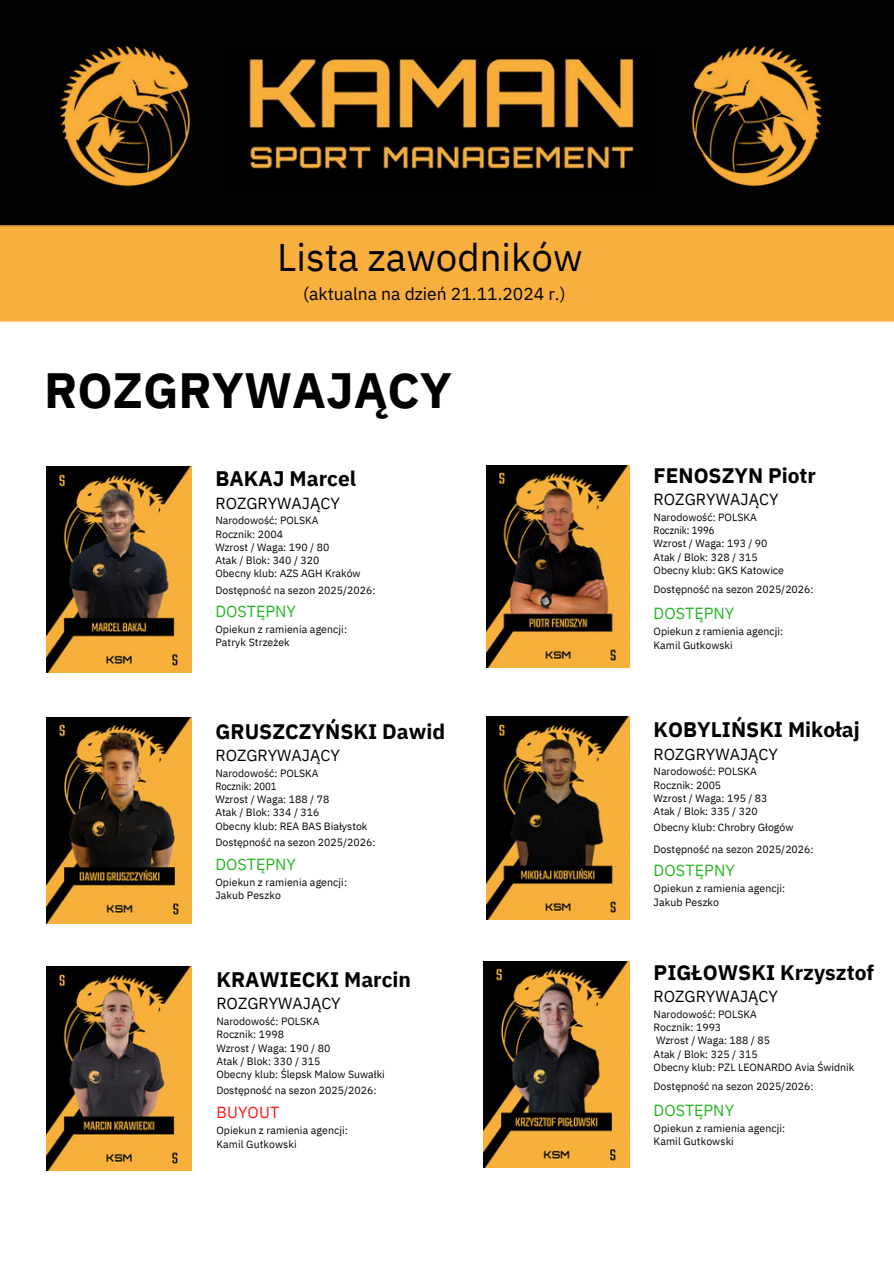
<style>
.page{position:relative;width:894px;height:1264px;background:#fff}
.page>*{position:absolute;margin:0;border:0;box-sizing:border-box;transform-origin:0 0}
.t1{font:700 49.5px "IBM Plex Sans";color:#000}
.t2{font:38.55px "IBM Plex Sans";color:#020203}
.t3{font:700 21px "IBM Plex Sans";color:#020203}
.t4{font:700 20.85px "IBM Plex Sans";color:#020203}
.t5{font:17.55px "IBM Plex Sans";color:#020203}
.t6{font:16.05px "IBM Plex Sans";color:#020203}
.t7{font:16.05px "IBM Plex Sans";color:#26b623}
.t8{font:16.05px "IBM Plex Sans";letter-spacing:.01em;color:#ff1616}
.t9{font:10.5px/13px "IBM Plex Sans";color:#020203}
.t10{font:10.5px "IBM Plex Sans Cond";color:#020203}
.s1{color:#000}
</style>
<div class="page">
<div style="left:0;top:0;width:893px;height:225px;background:#020203"></div>
<div style="left:0;top:225px;width:893px;height:97px;background:#f9af3d"></div>
<img style="left:486px;top:465px;width:143px;height:202px">
<img style="left:484px;top:961px;width:145px;height:206px">
<img style="left:47px;top:717px;width:144px;height:206px">
<img style="left:228px;top:49px;width:425px;height:143px">
<img style="left:50px;top:40px;width:145px;height:152px">
<img style="left:686px;top:40px;width:145px;height:152px">
<img style="left:47px;top:966px;width:144px;height:204px">
<img style="left:46px;top:466px;width:145px;height:206px">
<img style="left:486px;top:717px;width:143px;height:202px">
<p class="t2" style="left:277px;top:231px;width:307px">Lista zawodników</p>
<p class="t5" style="left:303px;top:282px;width:264px">(aktualna na dzień 21.11.2024 r.)</p>
<p class="t1" style="left:44px;top:358px;width:409px">ROZGRYWAJĄCY</p>
<p class="t3" style="left:215px;top:464px;width:142px">BAKAJ Marcel</p>
<p class="t6" style="left:215px;top:492px;width:126px">ROZGRYWAJĄCY</p>
<p class="t9" style="left:215px;top:514px;width:105px">Narodowość: POLSKA</p>
<p class="t9" style="left:215px;top:527px;width:69px">Rocznik: 2004</p>
<p class="t9" style="left:215px;top:540px;width:115px">Wzrost / Waga: 190 / 80</p>
<p class="t9" style="left:215px;top:553px;width:105px">Atak / Blok: 340 / 320</p>
<p class="t9" style="left:215px;top:566px;width:147px">Obecny klub: AZS AGH Kraków</p>
<p class="t9" style="left:215px;top:583px;width:161px">Dostępność na sezon 2025/2026:</p>
<p class="t7" style="left:215px;top:600px;width:82px">DOSTĘPNY</p>
<p class="t9" style="left:215px;top:622px;width:133px">Opiekun z ramienia agencji:<br>Patryk Strzeżek</p>
<p class="t3" style="left:215px;top:717px;width:231px">GRUSZCZYŃSKI Dawid</p>
<p class="t6" style="left:215px;top:744px;width:126px">ROZGRYWAJĄCY</p>
<p class="t9" style="left:215px;top:766px;width:105px">Narodowość: POLSKA</p>
<p class="t10" style="left:215px;top:779px;width:62px">Rocznik: 2001</p>
<p class="t9" style="left:215px;top:792px;width:115px">Wzrost / Waga: 188 / 78</p>
<p class="t9" style="left:215px;top:806px;width:105px">Atak / Blok: 334 / 316</p>
<p class="t9" style="left:215px;top:819px;width:153px">Obecny klub: REA BAS Białystok</p>
<p class="t9" style="left:215px;top:835px;width:161px">Dostępność na sezon 2025/2026:</p>
<p class="t7" style="left:215px;top:853px;width:82px">DOSTĘPNY</p>
<p class="t9" style="left:215px;top:875px;width:133px">Opiekun z ramienia agencji:</p>
<p class="t9" style="left:215px;top:888px;width:67px">Jakub Peszko</p>
<p class="t3" style="left:216px;top:965px;width:196px">KRAWIECKI Marcin</p>
<p class="t6" style="left:216px;top:993px;width:126px">ROZGRYWAJĄCY</p>
<p class="t9" style="left:216px;top:1014px;width:105px">Narodowość: POLSKA</p>
<p class="t9" style="left:216px;top:1027px;width:69px">Rocznik: 1998</p>
<p class="t9" style="left:216px;top:1041px;width:115px">Wzrost / Waga: 190 / 80</p>
<p class="t9" style="left:216px;top:1054px;width:105px">Atak / Blok: 330 / 315</p>
<p class="t9" style="left:216px;top:1067px;width:170px">Obecny klub: Ślepsk Malow Suwałki</p>
<p class="t9" style="left:216px;top:1083px;width:161px">Dostępność na sezon 2025/2026:</p>
<p class="t8" style="left:216px;top:1101px;width:64px">BUYOUT</p>
<p class="t9" style="left:216px;top:1123px;width:133px">Opiekun z ramienia agencji:</p>
<p class="t9" style="left:216px;top:1137px;width:82px">Kamil Gutkowski</p>
<p class="t4" style="left:653px;top:461px;width:164px">FENOSZYN Piotr</p>
<p class="t6" style="left:653px;top:489px;width:126px">ROZGRYWAJĄCY</p>
<p class="t9" style="left:653px;top:510px;width:105px">Narodowość: POLSKA</p>
<p class="t10" style="left:653px;top:523px;width:62px">Rocznik: 1996</p>
<p class="t9" style="left:653px;top:537px;width:115px">Wzrost / Waga: 193 / 90</p>
<p class="t9" style="left:653px;top:550px;width:105px">Atak / Blok: 328 / 315</p>
<p class="t9" style="left:653px;top:563px;width:132px">Obecny klub: GKS Katowice</p>
<p class="t9" style="left:653px;top:582px;width:161px">Dostępność na sezon 2025/2026:</p>
<p class="t7" style="left:653px;top:602px;width:82px">DOSTĘPNY</p>
<p class="t9" style="left:653px;top:624px;width:131px">Opiekun z ramienia agencji:</p>
<p class="t9" style="left:653px;top:638px;width:81px">Kamil Gutkowski</p>
<p class="t3" style="left:653px;top:715px;width:207px">KOBYLIŃSKI Mikołaj</p>
<p class="t6" style="left:653px;top:743px;width:126px">ROZGRYWAJĄCY</p>
<p class="t9" style="left:653px;top:765px;width:105px">Narodowość: POLSKA</p>
<p class="t9" style="left:653px;top:778px;width:69px">Rocznik: <span class="s1">2005</span></p>
<p class="t9" style="left:653px;top:791px;width:115px">Wzrost / Waga: 195 / 83</p>
<p class="t9" style="left:653px;top:804px;width:105px">Atak / Blok: 335 / 320</p>
<p class="t9" style="left:653px;top:821px;width:141px">Obecny klub: Chrobry Głogów</p>
<p class="t9" style="left:653px;top:842px;width:161px">Dostępność na sezon 2025/2026:</p>
<p class="t7" style="left:653px;top:859px;width:83px">DOSTĘPNY</p>
<p class="t9" style="left:653px;top:881px;width:133px">Opiekun z ramienia agencji:</p>
<p class="t9" style="left:653px;top:895px;width:67px">Jakub Peszko</p>
<p class="t3" style="left:653px;top:958px;width:222px">PIGŁOWSKI Krzysztof</p>
<p class="t6" style="left:653px;top:985px;width:126px">ROZGRYWAJĄCY</p>
<p class="t9" style="left:653px;top:1007px;width:105px">Narodowość: POLSKA</p>
<p class="t9" style="left:653px;top:1020px;width:69px">Rocznik: 1993</p>
<p class="t9" style="left:656px;top:1033px;width:115px">Wzrost / Waga: 188 / 85</p>
<p class="t9" style="left:653px;top:1047px;width:105px">Atak / Blok: 325 / 315</p>
<p class="t9" style="left:653px;top:1060px;width:202px">Obecny klub: PZL LEONARDO Avia Świdnik</p>
<p class="t9" style="left:653px;top:1079px;width:161px">Dostępność na sezon 2025/2026:</p>
<p class="t7" style="left:653px;top:1099px;width:82px">DOSTĘPNY</p>
<p class="t9" style="left:653px;top:1121px;width:133px">Opiekun z ramienia agencji:</p>
<p class="t9" style="left:653px;top:1134px;width:82px">Kamil Gutkowski</p>
</div>
